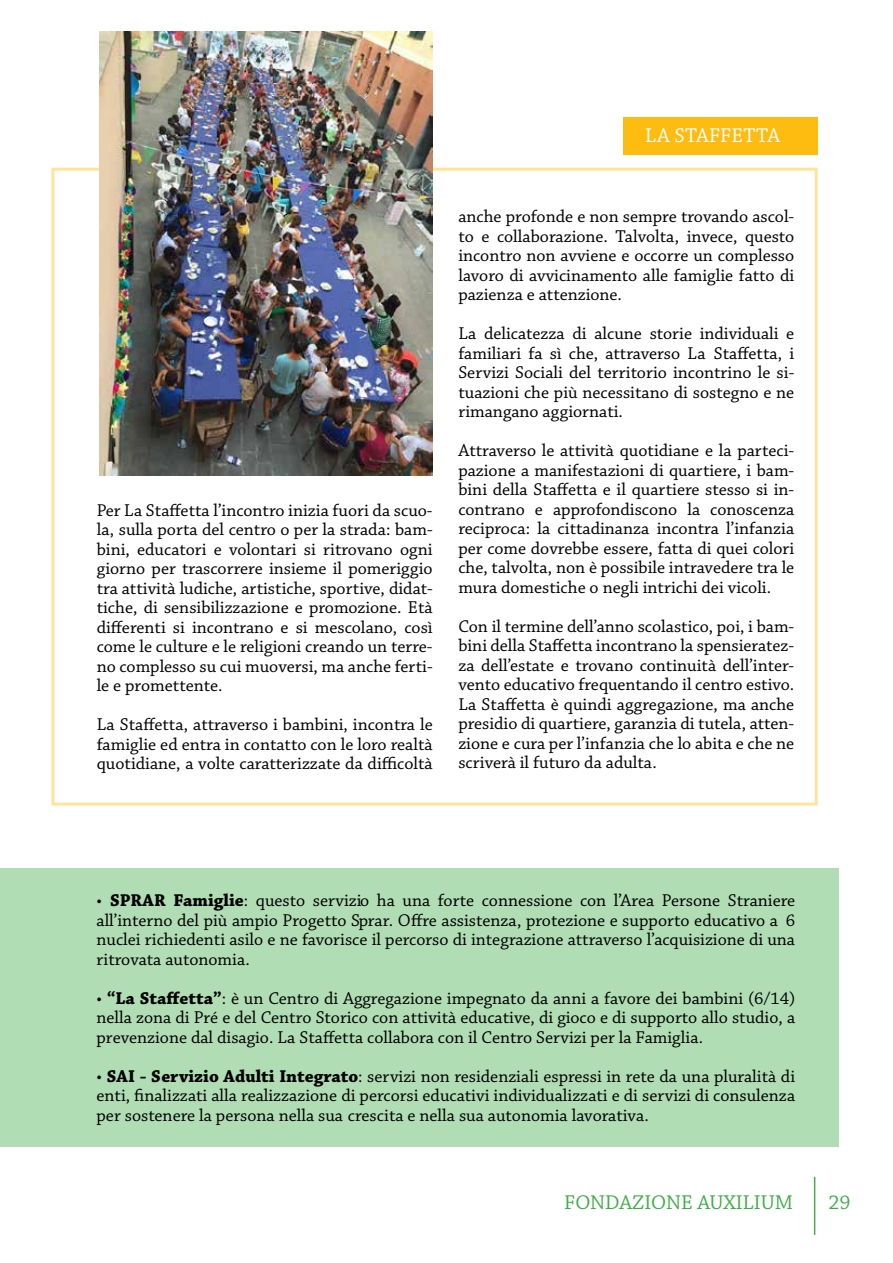
<style>
.page{position:relative;width:893px;height:1263px;background:#fff}
.page>*{position:absolute;margin:0;border:0;box-sizing:border-box;transform-origin:0 0}
.t1{font:21px "Chaparral Pro";color:#41ad49}
.t2{font:21px "Chaparral Pro";letter-spacing:.005em;color:#fff}
.t3{font:18px/19.5px "Chaparral Pro";color:#000;text-align:justify}
.s1{font-weight:700}
</style>
<div class="page">
<div style="left:0;top:868px;width:839px;height:278px;background:#b1ddb4"></div>
<div style="left:623px;top:118px;width:194px;height:37px;background:#febc11"></div>
<img style="left:100px;top:31px;width:333px;height:444px">
<hr style="left:814px;top:1177px;width:1px;height:58px;background:#41ad49">
<p class="t2" style="left:645px;top:124px;width:136px">LA STAFFETTA</p>
<p class="t3" style="left:97px;top:501px;width:337px">Per La Staffetta l’incontro inizia fuori da scuo&shy;la, sulla porta del centro o per la strada: bam&shy;bini, educatori e volontari si ritrovano ogni giorno per trascorrere insieme il pomeriggio tra attività ludiche, artistiche, sportive, didat&shy;tiche, di sensibilizzazione e promozione. Età differenti si incontrano e si mescolano, così come le culture e le religioni creando un terre&shy;no complesso su cui muoversi, ma anche ferti&shy;le e promettente.</p>
<p class="t3" style="left:97px;top:715px;width:337px">La Staffetta, attraverso i bambini, incontra le famiglie ed entra in contatto con le loro realtà quotidiane, a volte caratterizzate da difficoltà</p>
<p class="t3" style="left:458px;top:208px;width:337px">anche profonde e non sempre trovando ascol&shy;to e collaborazione. Talvolta, invece, questo incontro non avviene e occorre un complesso lavoro di avvicinamento alle famiglie fatto di pazienza e attenzione.</p>
<p class="t3" style="left:458px;top:325px;width:337px">La delicatezza di alcune storie individuali e familiari fa sì che, attraverso La Staffetta, i Servizi Sociali del territorio incontrino le si&shy;tuazioni che più necessitano di sostegno e ne rimangano aggiornati.</p>
<p class="t3" style="left:458px;top:442px;width:337px">Attraverso le attività quotidiane e la parteci&shy;pazione a manifestazioni di quartiere, i bam&shy;bini della Staffetta e il quartiere stesso si in&shy;contrano e approfondiscono la conoscenza reciproca: la cittadinanza incontra l’infanzia per come dovrebbe essere, fatta di quei colori che, talvolta, non è possibile intravedere tra le mura domestiche o negli intrichi dei vicoli.</p>
<p class="t3" style="left:458px;top:617px;width:337px">Con il termine dell’anno scolastico, poi, i bam&shy;bini della Staffetta incontrano la spensieratez&shy;za dell’estate e trovano continuità dell’inter&shy;vento educativo frequentando il centro estivo.<br>La Staffetta è quindi aggregazione, ma anche presidio di quartiere, garanzia di tutela, atten&shy;zione e cura per l’infanzia che lo abita e che ne scriverà il futuro da adulta.</p>
<p class="t3" style="left:97px;top:891px;width:700px">• <span class="s1">SPRAR Famiglie</span>: questo servizio ha una forte connessione con l’Area Persone Straniere all’interno del più ampio Progetto Sprar. Offre assistenza, protezione e supporto educativo a 6 nuclei richiedenti asilo e ne favorisce il percorso di integrazione attraverso l’acquisizione di una ritrovata autonomia.</p>
<p class="t3" style="left:97px;top:989px;width:700px">• <span class="s1">“La Staffetta”</span>: è un Centro di Aggregazione impegnato da anni a favore dei bambini (6/14) nella zona di Pré e del Centro Storico con attività educative, di gioco e di supporto allo studio, a prevenzione dal disagio. La Staffetta collabora con il Centro Servizi per la Famiglia.</p>
<p class="t3" style="left:97px;top:1067px;width:700px">• <span class="s1">SAI - Servizio Adulti Integrato</span>: servizi non residenziali espressi in rete da una pluralità di enti, finalizzati alla realizzazione di percorsi educativi individualizzati e di servizi di consulenza per sostenere la persona nella sua crescita e nella sua autonomia lavorativa.</p>
<p class="t1" style="left:564px;top:1190px;width:231px">FONDAZIONE AUXILIUM</p>
<p class="t1" style="left:828px;top:1190px;width:24px">29</p>
</div>
